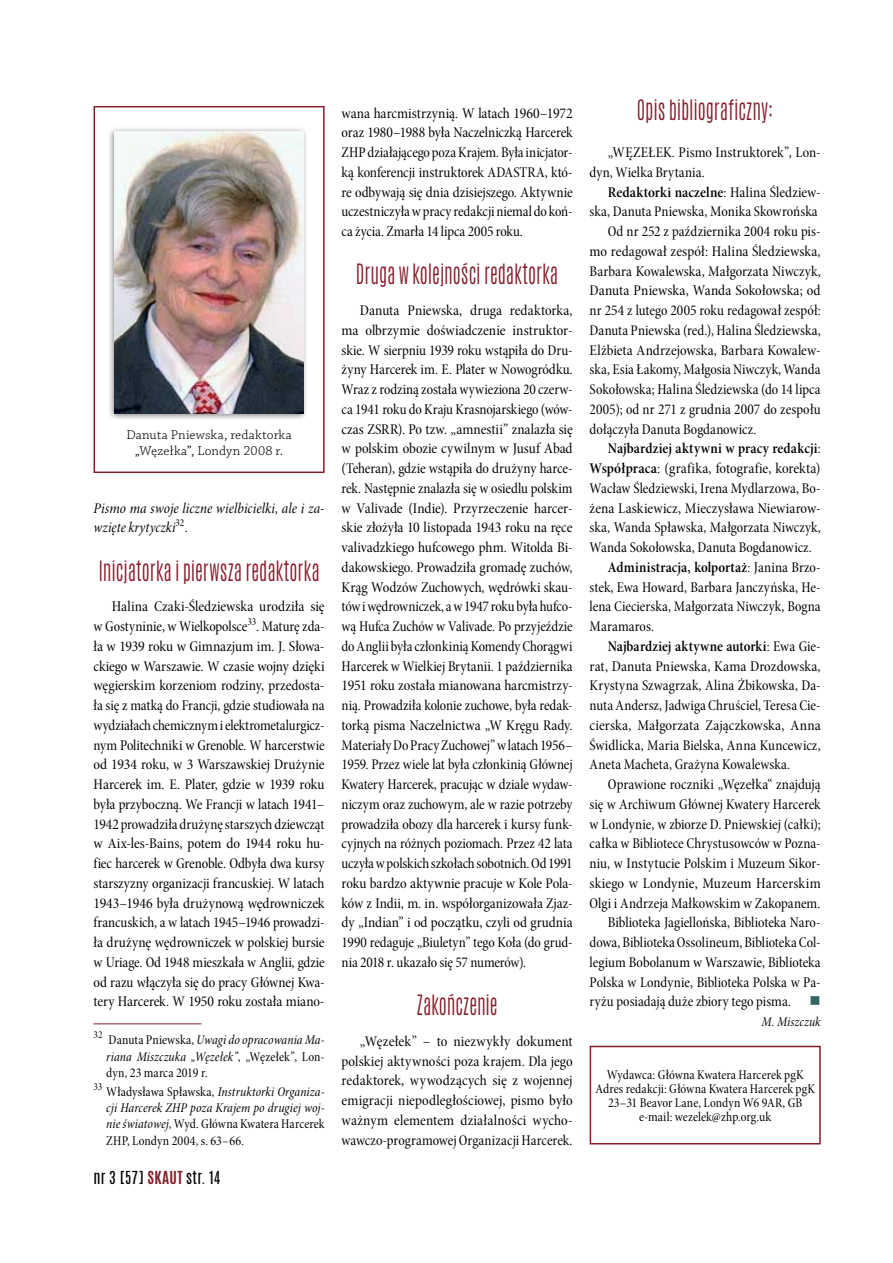
<style>
.page{position:relative;width:893px;height:1263px;background:#fff}
.page>*{position:absolute;margin:0;border:0;box-sizing:border-box;transform-origin:0 0}
.t1{font:300 23.4px "Antonio";letter-spacing:-.005em;color:#841c2a;scale:.83 1}
.t2{font:15px/19.8px "Minion Pro Cn Subh";color:#000;text-align:justify}
.t3{font:15px "Minion Pro Semibold Cn Subh";letter-spacing:.005em;color:#000}
.t4{font:15px/19.8px "Minion Pro Cn It Subh";letter-spacing:.005em;color:#000}
.t5{font:15px "Antonio";letter-spacing:.005em;color:#000}
.t6{font:13.5px/14.2px "Minion Pro Cn Subh";letter-spacing:.005em;color:#000;text-align:center}
.t7{font:13.5px/16.2px "Minion Pro Cn It Subh";letter-spacing:.01em;color:#000;text-align:right}
.t8{font:13.5px/16.2px "Chaparral Pro Light Capt";letter-spacing:.015em;color:#000;text-align:center}
.s1{font-family:"Minion Pro Cn Subh"}
.s2{font-family:"Minion Pro Cn It Subh"}
.s3{font-weight:700;color:#841f2a}
.s4{font-family:"Minion Pro Semibold Cn Subh"}
.s5{color:#336762}
</style>
<div class="page">
<div style="left:590px;top:1046px;width:231px;height:98px;border:2px solid #841f2a"></div>
<div style="left:94px;top:106px;width:231px;height:367px;border:2px solid #841f2a"></div>
<hr style="left:94px;top:1023px;width:108px;height:1px;background:#841f2a">
<div style="left:107px;top:126px;width:201px;height:295px;background:#000;opacity:.5"></div>
<img style="left:115px;top:131px;width:188px;height:283px">
<p class="t8" style="left:126px;top:427px;width:167px">Danuta Pniewska, redaktorka „Węzełka”, Londyn 2008 r.</p>
<p class="t4" style="left:94px;top:498px;width:233px">Pismo ma swoje liczne wielbicielki, ale i za&shy;wzięte krytyczki<sup>32</sup><span class="s1">.</span></p>
<h1 class="t1" style="left:98px;top:554px;width:268px">Inicjatorka i pierwsza redaktorka</h1>
<p class="t2" style="left:94px;top:597px;width:233px;text-indent:18px">Halina Czaki-Śledziewska urodziła się w Gostyninie, w Wielkopolsce<sup>33</sup>. Maturę zda&shy;ła w 1939 roku w Gimnazjum im. J. Słowa&shy;ckiego w Warszawie. W czasie wojny dzięki węgierskim korzeniom rodziny, przedosta&shy;ła się z matką do Francji, gdzie studiowała na wydziałach chemicznym i elektrometalurgicz&shy;nym Politechniki w Grenoble. W harcerstwie od 1934 roku, w 3 Warszawskiej Drużynie Harcerek im. E. Plater, gdzie w 1939 roku była przyboczną. We Francji w latach 1941– 1942 prowadziła drużynę starszych dziewcząt w Aix-les-Bains, potem do 1944 roku hu&shy;fiec harcerek w Grenoble. Odbyła dwa kursy starszyzny organizacji francuskiej. W latach 1943–1946 była drużynową wędrowniczek francuskich, a w latach 1945–1946 prowadzi&shy;ła drużynę wędrowniczek w polskiej bursie w Uriage. Od 1948 mieszkała w Anglii, gdzie od razu włączyła się do pracy Głównej Kwa&shy;tery Harcerek. W 1950 roku została miano-</p>
<p class="t7" style="left:94px;top:1032px;width:233px"><sup>32</sup> <span class="s1">Danuta Pniewska,</span> Uwagi do opracowania Ma&shy;riana Miszczuka „Węzełek”<span class="s1">, „Węzełek”, Lon-</span></p>
<p class="t6" style="left:106px;top:1065px;width:103px">dyn, 23 marca 2019 r.</p>
<p class="t7" style="left:94px;top:1084px;width:233px"><sup>33</sup> <span class="s1">Władysława Spławska,</span> Instruktorki Organiza&shy;cji Harcerek ZHP poza Krajem po drugiej woj-</p>
<p class="t6" style="left:106px;top:1116px;width:220px;line-height:16.2px;text-align:left"><span class="s2">nie światowej</span>, Wyd. Główna Kwatera Harcerek<br>ZHP, Londyn 2004, s. 63–66.</p>
<p class="t5" style="left:94px;top:1166px;width:128px">NR 3 [57] <span class="s3">SKAUT</span> STR. 14</p>
<p class="t2" style="left:342px;top:103px;width:233px">wana harcmistrzynią. W latach 1960–1972 oraz 1980–1988 była Naczelniczką Harcerek ZHP działającego poza Krajem. Była inicjator&shy;ką konferencji instruktorek ADASTRA, któ&shy;re odbywają się dnia dzisiejszego. Aktywnie uczestniczyła w pracy redakcji niemal do koń&shy;ca życia. Zmarła 14 lipca 2005 roku.</p>
<h1 class="t1" style="left:356px;top:258px;width:245px">Druga w kolejności redaktorka</h1>
<p class="t2" style="left:342px;top:301px;width:233px;text-indent:18px">Danuta Pniewska, druga redaktorka, ma olbrzymie doświadczenie instruktor&shy;skie. W sierpniu 1939 roku wstąpiła do Dru&shy;żyny Harcerek im. E. Plater w Nowogródku.<br>Wraz z rodziną została wywieziona 20 czerw&shy;ca 1941 roku do Kraju Krasnojarskiego (wów&shy;czas ZSRR). Po tzw. „amnestii” znalazła się w polskim obozie cywilnym w Jusuf Abad (Teheran), gdzie wstąpiła do drużyny harce&shy;rek. Następnie znalazła się w osiedlu polskim w Valivade (Indie). Przyrzeczenie harcer&shy;skie złożyła 10 listopada 1943 roku na ręce valivadzkiego hufcowego phm. Witolda Bi&shy;dakowskiego. Prowadziła gromadę zuchów, Krąg Wodzów Zuchowych, wędrówki skau&shy;tów i wędrowniczek, a w 1947 roku była hufco&shy;wą Hufca Zuchów w Valivade. Po przyjeździe do Anglii była członkinią Komendy Chorągwi Harcerek w Wielkiej Brytanii. 1 października 1951 roku została mianowana harcmistrzy&shy;nią. Prowadziła kolonie zuchowe, była redak&shy;torką pisma Naczelnictwa „W Kręgu Rady.<br>Materiały Do Pracy Zuchowej” w latach 1956– 1959. Przez wiele lat była członkinią Głównej Kwatery Harcerek, pracując w dziale wydaw&shy;niczym oraz zuchowym, ale w razie potrzeby prowadziła obozy dla harcerek i kursy funk&shy;cyjnych na różnych poziomach. Przez 42 lata uczyła w polskich szkołach sobotnich. Od 1991 roku bardzo aktywnie pracuje w Kole Pola&shy;ków z Indii, m. in. współorganizowała Zjaz&shy;dy „Indian” i od początku, czyli od grudnia 1990 redaguje „Biuletyn” tego Koła (do grud&shy;nia 2018 r. ukazało się 57 numerów).</p>
<h1 class="t1" style="left:416px;top:988px;width:99px">Zakończenie</h1>
<p class="t2" style="left:342px;top:1031px;width:233px;text-indent:18px">„Węzełek” – to niezwykły dokument polskiej aktywności poza krajem. Dla jego redaktorek, wywodzących się z wojennej emigracji niepodległościowej, pismo było ważnym elementem działalności wycho&shy;wawczo-programowej Organizacji Harcerek.</p>
<h1 class="t1" style="left:637px;top:93px;width:166px">Opis bibliograficzny:</h1>
<p class="t2" style="left:590px;top:143px;width:233px;text-indent:18px">„WĘZEŁEK. Pismo Instruktorek”, Lon&shy;dyn, Wielka Brytania.</p>
<p class="t3" style="left:608px;top:183px;width:214px">Redaktorki naczelne<span class="s1">: Halina Śledziew-</span></p>
<p class="t2" style="left:590px;top:202px;width:230px">ska, Danuta Pniewska, Monika Skowrońska</p>
<p class="t2" style="left:608px;top:222px;width:214px">Od nr 252 z października 2004 roku pis-</p>
<p class="t2" style="left:590px;top:241px;width:233px">mo redagował zespół: Halina Śledziewska,</p>
<p class="t2" style="left:590px;top:261px;width:233px">Barbara Kowalewska, Małgorzata Niwczyk,</p>
<p class="t2" style="left:590px;top:281px;width:232px">Danuta Pniewska, Wanda Sokołowska; od</p>
<p class="t2" style="left:590px;top:301px;width:233px">nr 254 z lutego 2005 roku redagował zespół:</p>
<p class="t2" style="left:590px;top:320px;width:233px">Danuta Pniewska (red.), Halina Śledziewska,</p>
<p class="t2" style="left:590px;top:340px;width:233px">Elżbieta Andrzejowska, Barbara Kowalew-</p>
<p class="t2" style="left:590px;top:360px;width:233px">ska, Esia Łakomy, Małgosia Niwczyk, Wanda</p>
<p class="t2" style="left:590px;top:380px;width:233px">Sokołowska; Halina Śledziewska (do 14 lipca</p>
<p class="t2" style="left:590px;top:399px;width:232px">2005); od nr 271 z grudnia 2007 do zespołu</p>
<p class="t2" style="left:590px;top:419px;width:168px">dołączyła Danuta Bogdanowicz.</p>
<p class="t3" style="left:608px;top:439px;width:214px">Najbardziej aktywni w pracy redakcji<span class="s1">:</span></p>
<p class="t2" style="left:590px;top:459px;width:233px"><span class="s4">Współpraca</span>: (grafika, fotografie, korekta)<br>Wacław Śledziewski, Irena Mydlarzowa, Bo&shy;żena Laskiewicz, Mieczysława Niewiarow&shy;ska, Wanda Spławska, Małgorzata Niwczyk, Wanda Sokołowska, Danuta Bogdanowicz.</p>
<p class="t3" style="left:608px;top:558px;width:214px">Administracja, kolportaż<span class="s1">: Janina Brzo-</span></p>
<p class="t2" style="left:590px;top:577px;width:233px">stek, Ewa Howard, Barbara Janczyńska, He&shy;lena Ciecierska, Małgorzata Niwczyk, Bogna Maramaros.</p>
<p class="t3" style="left:608px;top:637px;width:214px">Najbardziej aktywne autorki<span class="s1">: Ewa Gie-</span></p>
<p class="t2" style="left:590px;top:656px;width:233px">rat, Danuta Pniewska, Kama Drozdowska, Krystyna Szwagrzak, Alina Żbikowska, Da&shy;nuta Andersz, Jadwiga Chruściel, Teresa Cie&shy;cierska, Małgorzata Zajączkowska, Anna Świdlicka, Maria Bielska, Anna Kuncewicz, Aneta Macheta, Grażyna Kowalewska.</p>
<p class="t2" style="left:590px;top:775px;width:233px;text-align:right">Oprawione roczniki „Węzełka“ znajdują<br>się w Archiwum Głównej Kwatery Harcerek w Londynie, w zbiorze D. Pniewskiej (całki); całka w Bibliotece Chrystusowców w Pozna&shy;niu, w Instytucie Polskim i Muzeum Sikor&shy;skiego w Londynie, Muzeum Harcerskim Olgi i Andrzeja Małkowskim w Zakopanem.<br>Biblioteka Jagiellońska, Biblioteka Naro&shy;dowa, Biblioteka Ossolineum, Biblioteka Col&shy;legium Bobolanum w Warszawie, Biblioteka Polska w Londynie, Biblioteka Polska w Pa&shy;ryżu posiadają duże zbiory tego pisma. <span class="s5">■</span></p>
<p class="t7" style="left:762px;top:1014px;width:61px">M. Miszczuk</p>
<p class="t6" style="left:595px;top:1067px;width:221px">Wydawca: Główna Kwatera Harcerek pgK Adres redakcji: Główna Kwatera Harcerek pgK 23–31 Beavor Lane, Londyn W6 9AR, GB e-mail: wezelek@zhp.org.uk</p>
</div>
